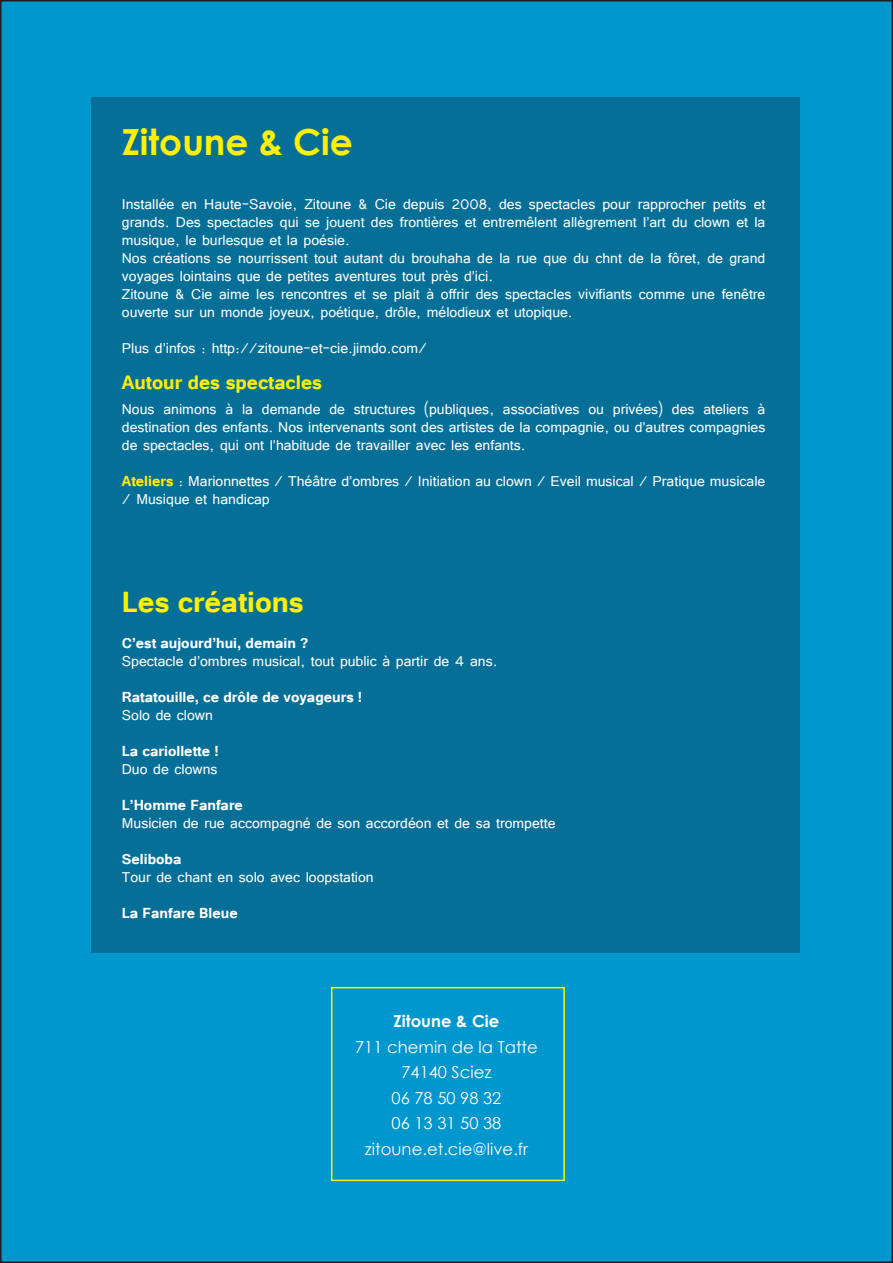
<style>
.page{position:relative;width:893px;height:1263px;background:#fff}
.page>*{position:absolute;margin:0;border:0;box-sizing:border-box;transform-origin:0 0}
.t1{font:700 36px "Tunga";color:#fff101}
.t2{font:700 36px "Century Gothic";color:#fff101}
.t3{font:700 24px "Tunga";color:#fff101}
.t4{font:18px/18px "Tunga";color:#fff}
.t5{font:700 18px "Tunga";color:#fff}
.t6{font:16.5px "Century Gothic";color:#fff}
.t7{font:700 16.5px "Century Gothic";color:#fff}
.s1{font-weight:700;color:#fff101}
</style>
<div class="page">
<div style="left:1px;top:1px;width:891px;height:1261px;background:#0096ce"></div>
<div style="left:91px;top:97px;width:709px;height:855px;background:#066f97"></div>
<div style="left:331px;top:987px;width:234px;height:194px;border:2px solid #fff101"></div>
<p class="t2" style="left:122px;top:114px;width:233px">Zitoune &amp; Cie</p>
<p class="t4" style="left:122px;top:194px;width:645px;text-align:justify">Installée en Haute-Savoie, Zitoune &amp; Cie depuis 2008, des spectacles pour rapprocher petits et grands. Des spectacles qui se jouent des frontières et entremêlent allègrement l’art du clown et la musique, le burlesque et la poésie.</p>
<p class="t4" style="left:122px;top:248px;width:645px">Nos créations se nourrissent tout autant du brouhaha de la rue que du chnt de la fôret, de grand voyages lointains que de petites aventures tout près d’ici.</p>
<p class="t4" style="left:122px;top:284px;width:645px">Zitoune &amp; Cie aime les rencontres et se plait à offrir des spectacles vivifiants comme une fenêtre ouverte sur un monde joyeux, poétique, drôle, mélodieux et utopique.</p>
<p class="t4" style="left:122px;top:338px;width:307px">Plus d’infos : http://zitoune-et-cie.jimdo.com/</p>
<p class="t3" style="left:122px;top:367px;width:202px">Autour des spectacles</p>
<p class="t4" style="left:122px;top:399px;width:645px;text-align:justify">Nous animons à la demande de structures (publiques, associatives ou privées) des ateliers à destination des enfants. Nos intervenants sont des artistes de la compagnie, ou d’autres compagnies de spectacles, qui ont l’habitude de travailler avec les enfants.</p>
<p class="t4" style="left:122px;top:471px;width:645px"><span class="s1">Ateliers</span> : Marionnettes / Théâtre d’ombres / Initiation au clown / Eveil musical / Pratique musicale / Musique et handicap</p>
<p class="t1" style="left:122px;top:579px;width:183px">Les créations</p>
<p class="t5" style="left:122px;top:632px;width:188px">C’est aujourd’hui, demain ?</p>
<p class="t4" style="left:122px;top:651px;width:377px">Spectacle d’ombres musical, tout public à partir de 4 ans.</p>
<p class="t5" style="left:122px;top:686px;width:242px">Ratatouille, ce drôle de voyageurs !</p>
<p class="t4" style="left:122px;top:705px;width:93px">Solo de clown</p>
<p class="t5" style="left:122px;top:740px;width:98px">La cariollette !</p>
<p class="t4" style="left:122px;top:759px;width:97px">Duo de clowns</p>
<p class="t5" style="left:122px;top:794px;width:123px">L’Homme Fanfare</p>
<p class="t4" style="left:122px;top:813px;width:435px">Musicien de rue accompagné de son accordéon et de sa trompette</p>
<p class="t5" style="left:122px;top:848px;width:61px">Seliboba</p>
<p class="t4" style="left:122px;top:867px;width:253px">Tour de chant en solo avec loopstation</p>
<p class="t5" style="left:122px;top:902px;width:117px">La Fanfare Bleue</p>
<p class="t7" style="left:393px;top:1009px;width:107px">Zitoune &amp; Cie</p>
<p class="t6" style="left:355px;top:1035px;width:184px">711 chemin de la Tatte</p>
<p class="t6" style="left:401px;top:1061px;width:92px">74140 Sciez</p>
<p class="t6" style="left:392px;top:1086px;width:111px">06 78 50 98 32</p>
<p class="t6" style="left:392px;top:1112px;width:111px">06 13 31 50 38</p>
<p class="t6" style="left:365px;top:1137px;width:165px">zitoune.et.cie@live.fr</p>
</div>
